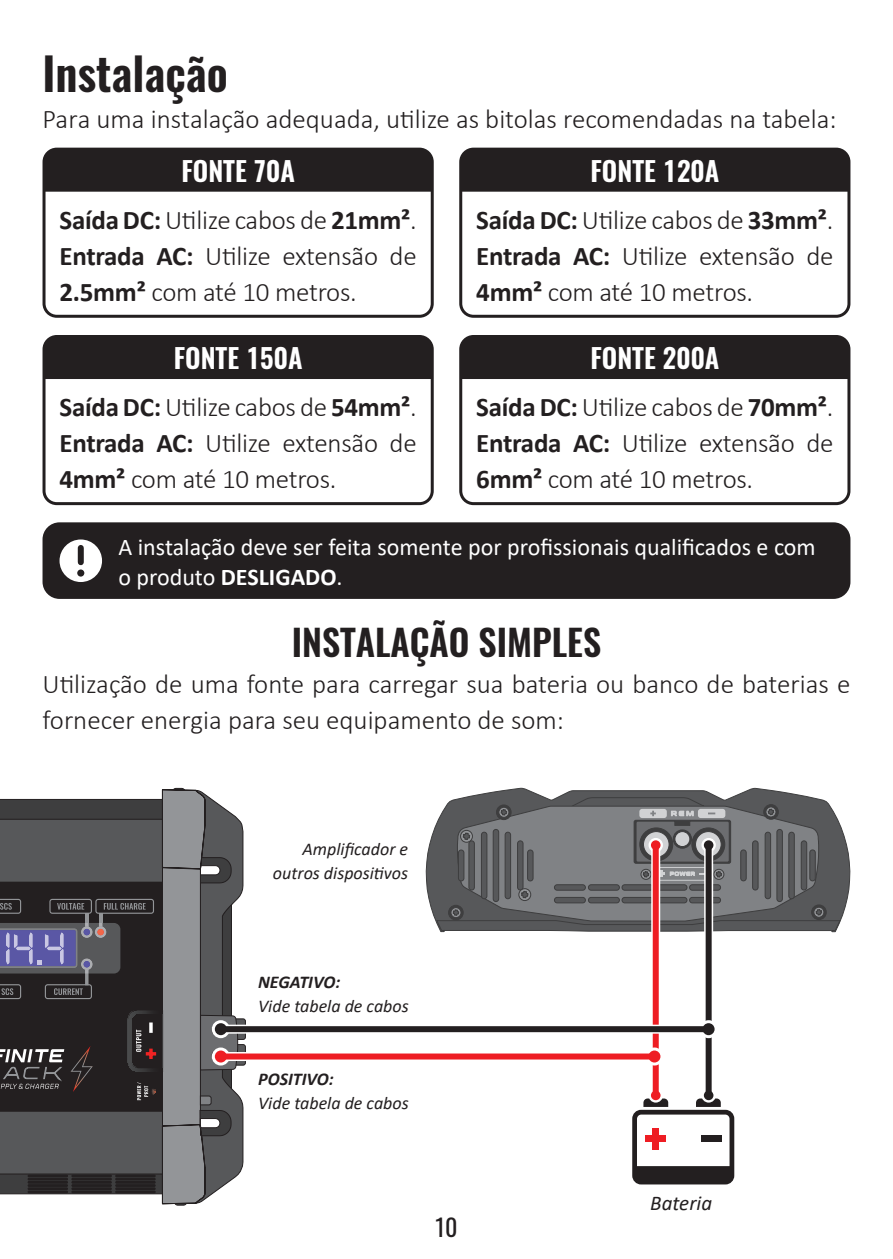
<style>
.page{position:relative;width:893px;height:1259px;background:#fff}
.page>*{position:absolute;margin:0;border:0;box-sizing:border-box;transform-origin:0 0}
.t1{font:600 45px "Oswald";color:#231f20}
.t2{font:600 36px "Oswald";color:#231f20}
.t3{font:300 27px/36px "Calibri";letter-spacing:-.01em;color:#231f20}
.t4{font:600 27px "Oswald";color:#fff}
.t5{font:24px/30px "Calibri";color:#fff}
.t6{font:24px "Oswald";color:#231f20}
.t7{font:italic 21px "Calibri";color:#231f20}
.t8{font:italic 18px/24px "Calibri";color:#231f20;text-align:right}
.t9{font:italic 700 18px "Calibri";color:#231f20}
.s1{font-weight:700}
</style>
<div class="page">
<svg style="left:0;top:787px;width:246px;height:419px;background:#5e5d60"></svg>
<svg style="left:425px;top:787px;width:425px;height:145px"></svg>
<svg style="left:435px;top:796px;width:406px;height:135px;background:#6b6d6f"></svg>
<div style="left:632px;top:1109px;width:102px;height:75px;border:5px solid #231f20;border-radius:7px"></div>
<svg style="left:643px;top:1098px;width:25px;height:9px"></svg>
<svg style="left:696px;top:1098px;width:25px;height:9px"></svg>
<div style="left:634px;top:1166px;width:99px;height:17px;background:#231f20"></div>
<div style="left:701px;top:1135px;width:20px;height:7px;background:#231f20"></div>
<div style="left:645px;top:1135px;width:21px;height:6px;background:#ee1d23"></div>
<div style="left:652px;top:1128px;width:6px;height:21px;background:#ee1d23"></div>
<div style="left:651px;top:845px;width:9px;height:250px;background:#fac6c7"></div>
<svg style="left:648px;top:838px;width:15px;height:14px"></svg>
<svg style="left:648px;top:1088px;width:15px;height:14px"></svg>
<div style="left:704px;top:845px;width:9px;height:250px;background:#b3b2b2"></div>
<svg style="left:701px;top:838px;width:15px;height:14px"></svg>
<svg style="left:701px;top:1088px;width:15px;height:14px"></svg>
<div style="left:653px;top:845px;width:6px;height:250px;background:#ee1d23"></div>
<div style="left:651px;top:840px;width:9px;height:10px;background:#ee1d23;border-radius:50%"></div>
<div style="left:651px;top:1090px;width:9px;height:10px;background:#ee1d23;border-radius:50%"></div>
<div style="left:706px;top:845px;width:6px;height:250px;background:#231f20"></div>
<div style="left:704px;top:840px;width:9px;height:10px;background:#231f20;border-radius:50%"></div>
<div style="left:704px;top:1090px;width:9px;height:10px;background:#231f20;border-radius:50%"></div>
<div style="left:43px;top:522px;width:807px;height:77px;background:#231f20;border-radius:17px"></div>
<div style="left:43px;top:149px;width:387px;height:43px;background:#231f20"></div>
<div style="left:43px;top:336px;width:387px;height:43px;background:#231f20"></div>
<div style="left:463px;top:149px;width:387px;height:43px;background:#231f20"></div>
<div style="left:463px;top:336px;width:387px;height:43px;background:#231f20"></div>
<div style="left:43px;top:148px;width:391px;height:170px;border:3px solid #231f20;border-radius:13px"></div>
<div style="left:43px;top:335px;width:391px;height:170px;border:3px solid #231f20;border-radius:13px"></div>
<div style="left:459px;top:148px;width:391px;height:170px;border:3px solid #231f20;border-radius:13px"></div>
<div style="left:459px;top:335px;width:391px;height:170px;border:3px solid #231f20;border-radius:13px"></div>
<div style="left:60px;top:539px;width:42px;height:43px;background:#fff;border-radius:50%"></div>
<div style="left:78px;top:548px;width:6px;height:14px;background:#231f20"></div>
<div style="left:77px;top:569px;width:7px;height:7px;background:#231f20;border-radius:50%"></div>
<div style="left:221px;top:1024px;width:488px;height:9px;background:#fff"></div>
<svg style="left:212px;top:1020px;width:18px;height:18px"></svg>
<div style="left:700px;top:1020px;width:18px;height:18px;background:#fff;border-radius:50%"></div>
<div style="left:221px;top:1052px;width:433px;height:9px;background:#f6888b"></div>
<svg style="left:212px;top:1047px;width:18px;height:18px"></svg>
<svg style="left:645px;top:1047px;width:18px;height:18px"></svg>
<div style="left:221px;top:1026px;width:488px;height:6px;background:#231f20"></div>
<div style="left:215px;top:1023px;width:12px;height:12px;background:#231f20;border-radius:50%"></div>
<div style="left:703px;top:1023px;width:12px;height:12px;background:#231f20;border-radius:50%"></div>
<div style="left:221px;top:1053px;width:433px;height:6px;background:#ee1d23"></div>
<div style="left:215px;top:1050px;width:12px;height:12px;background:#ee1d23;border-radius:50%"></div>
<div style="left:648px;top:1050px;width:12px;height:12px;background:#ee1d23;border-radius:50%"></div>
<p class="t1" style="left:43px;top:42px;width:187px">Instalação</p>
<p class="t3" style="left:43px;top:100px;width:796px">Para uma instalação adequada, utilize as bitolas recomendadas na tabela:</p>
<p class="t4" style="left:181px;top:152px;width:115px">FONTE 70A</p>
<p class="t3" style="left:60px;top:202px;width:359px"><span class="s1">Saída DC:</span> Utilize cabos de <span class="s1">21mm²</span>.</p>
<p class="t3" style="left:60px;top:238px;width:359px"><span class="s1">Entrada AC:</span> Utilize extensão de<br><span class="s1">2.5mm²</span> com até 10 metros.</p>
<p class="t4" style="left:174px;top:339px;width:130px">FONTE 150A</p>
<p class="t3" style="left:60px;top:389px;width:359px"><span class="s1">Saída DC:</span> Utilize cabos de <span class="s1">54mm²</span>.</p>
<p class="t3" style="left:60px;top:425px;width:359px"><span class="s1">Entrada AC:</span> Utilize extensão de<br><span class="s1">4mm²</span> com até 10 metros.</p>
<p class="t4" style="left:590px;top:152px;width:130px">FONTE 120A</p>
<p class="t3" style="left:476px;top:202px;width:359px"><span class="s1">Saída DC:</span> Utilize cabos de <span class="s1">33mm²</span>.</p>
<p class="t3" style="left:476px;top:238px;width:359px"><span class="s1">Entrada AC:</span> Utilize extensão de<br><span class="s1">4mm²</span> com até 10 metros.</p>
<p class="t4" style="left:590px;top:339px;width:130px">FONTE 200A</p>
<p class="t3" style="left:476px;top:389px;width:359px"><span class="s1">Saída DC:</span> Utilize cabos de <span class="s1">70mm²</span>.</p>
<p class="t3" style="left:476px;top:425px;width:359px"><span class="s1">Entrada AC:</span> Utilize extensão de<br><span class="s1">6mm²</span> com até 10 metros.</p>
<p class="t5" style="left:118px;top:531px;width:699px">A instalação deve ser feita somente por profissionais qualificados e com o produto <span class="s1">DESLIGADO</span>.</p>
<p class="t2" style="left:292px;top:617px;width:311px">INSTALAÇÃO SIMPLES</p>
<p class="t3" style="left:43px;top:665px;width:809px">Utilização de uma fonte para carregar sua bateria ou banco de baterias e fornecer energia para seu equipamento de som:</p>
<p class="t8" style="left:273px;top:836px;width:137px">Amplificador e outros dispositivos</p>
<p class="t9" style="left:258px;top:969px;width:84px">NEGATIVO:</p>
<p class="t8" style="left:258px;top:993px;width:152px">Vide tabela de cabos</p>
<p class="t9" style="left:258px;top:1066px;width:77px">POSITIVO:</p>
<p class="t8" style="left:258px;top:1090px;width:152px">Vide tabela de cabos</p>
<p class="t6" style="left:436px;top:1205px;width:23px">10</p>
<p class="t7" style="left:650px;top:1188px;width:63px">Bateria</p>
</div>
